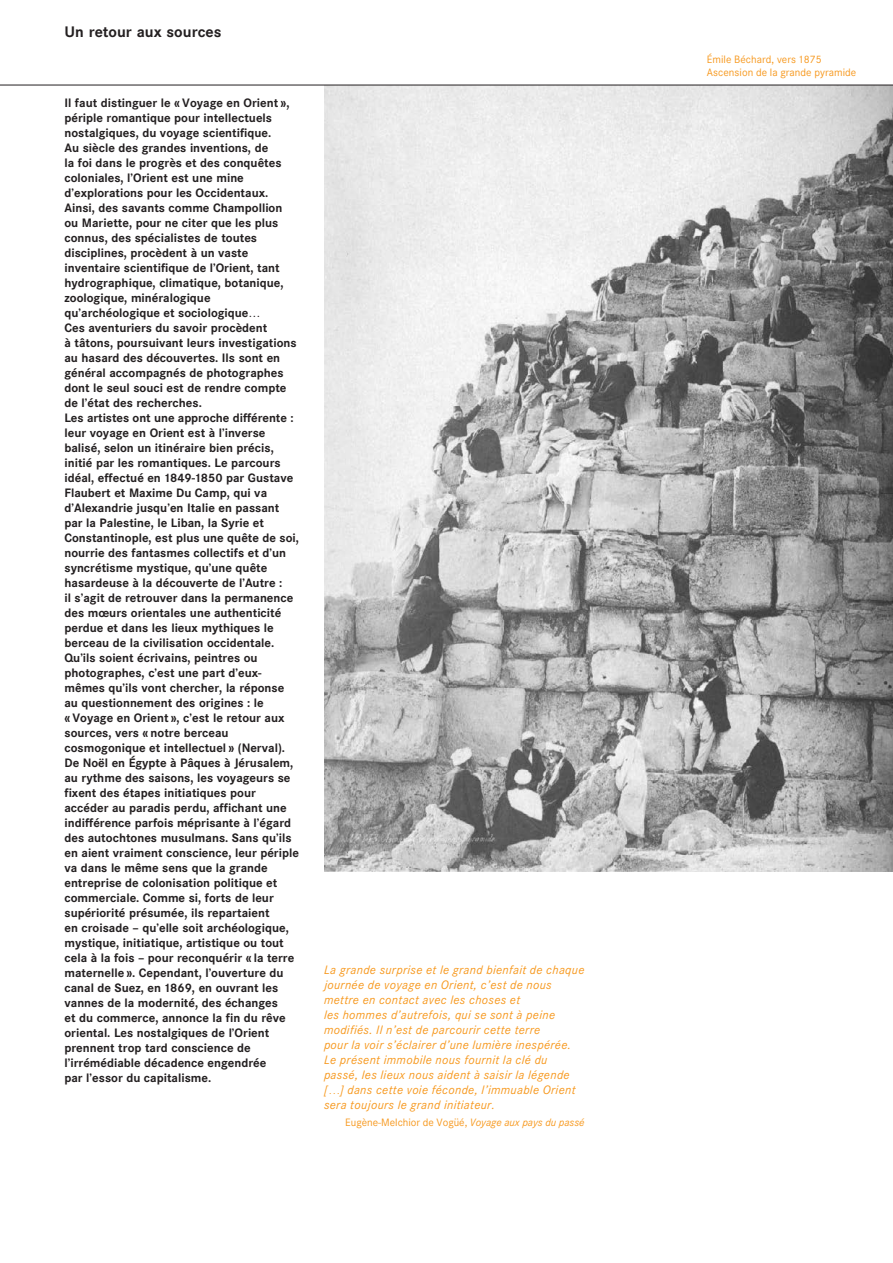
<style>
.page{position:relative;width:893px;height:1263px;background:#fff}
.page>*{position:absolute;margin:0;border:0;box-sizing:border-box;transform-origin:0 0}
.t1{font:700 15px "Corporate SBQ3";color:#231f20}
.t2{font:700 12px/15px "Corporate SBQ3";color:#231f20}
.t3{font:italic 12px/15px "Corporate SBQ3";letter-spacing:.025em;color:#f7981d}
.t4{font:10.5px/12.8px "Corporate SBQ3";letter-spacing:.005em;color:#f7981d}
.s1{font-style:italic}
</style>
<div class="page">
<img style="left:324px;top:86px;width:568px;height:786px">
<hr style="left:0;top:85px;width:892px;height:1px;background:#231f20">
<p class="t1" style="left:64px;top:23px;width:158px">Un retour aux sources</p>
<p class="t2" style="left:64px;top:95px;width:236px">Il faut distinguer le « Voyage en Orient », périple romantique pour intellectuels nostalgiques, du voyage scientifique.<br>Au siècle des grandes inventions, de<br>la foi dans le progrès et des conquêtes coloniales, l’Orient est une mine d’explorations pour les Occidentaux.<br>Ainsi, des savants comme Champollion ou Mariette, pour ne citer que les plus connus, des spécialistes de toutes disciplines, procèdent à un vaste inventaire scientifique de l’Orient, tant hydrographique, climatique, botanique, zoologique, minéralogique qu’archéologique et sociologique…<br>Ces aventuriers du savoir procèdent<br>à tâtons, poursuivant leurs investigations au hasard des découvertes. Ils sont en général accompagnés de photographes dont le seul souci est de rendre compte de l’état des recherches.<br>Les artistes ont une approche différente : leur voyage en Orient est à l’inverse balisé, selon un itinéraire bien précis, initié par les romantiques. Le parcours idéal, effectué en 1849-1850 par Gustave Flaubert et Maxime Du Camp, qui va d’Alexandrie jusqu’en Italie en passant par la Palestine, le Liban, la Syrie et Constantinople, est plus une quête de soi, nourrie des fantasmes collectifs et d’un syncrétisme mystique, qu’une quête hasardeuse à la découverte de l’Autre :<br>il s’agit de retrouver dans la permanence des mœurs orientales une authenticité perdue et dans les lieux mythiques le berceau de la civilisation occidentale.<br>Qu’ils soient écrivains, peintres ou photographes, c’est une part d’eux&shy;mêmes qu’ils vont chercher, la réponse au questionnement des origines : le<br>« Voyage en Orient », c’est le retour aux sources, vers « notre berceau cosmogonique et intellectuel » (Nerval).<br>De Noël en Égypte à Pâques à Jérusalem, au rythme des saisons, les voyageurs se fixent des étapes initiatiques pour accéder au paradis perdu, affichant une indifférence parfois méprisante à l’égard des autochtones musulmans. Sans qu’ils en aient vraiment conscience, leur périple va dans le même sens que la grande entreprise de colonisation politique et commerciale. Comme si, forts de leur supériorité présumée, ils repartaient<br>en croisade – qu’elle soit archéologique, mystique, initiatique, artistique ou tout cela à la fois – pour reconquérir « la terre maternelle ». Cependant, l’ouverture du canal de Suez, en 1869, en ouvrant les vannes de la modernité, des échanges<br>et du commerce, annonce la fin du rêve oriental. Les nostalgiques de l’Orient prennent trop tard conscience de l’irrémédiable décadence engendrée<br>par l’essor du capitalisme.</p>
<p class="t3" style="left:324px;top:963px;width:262px">La grande surprise et le grand bienfait de chaque journée de voyage en Orient, c’est de nous mettre en contact avec les choses et<br>les hommes d’autrefois, qui se sont à peine modifiés. Il n’est de parcourir cette terre<br>pour la voir s’éclairer d’une lumière inespérée.<br>Le présent immobile nous fournit la clé du passé, les lieux nous aident à saisir la légende […] dans cette voie féconde, l’immuable Orient sera toujours le grand initiateur.</p>
<p class="t4" style="left:345px;top:1116px;width:241px">Eugène-Melchior de Vogüé, <span class="s1">Voyage aux pays du passé</span></p>
<p class="t4" style="left:706px;top:53px;width:151px">Émile Béchard, vers 1875<br>Ascension de la grande pyramide</p>
</div>
